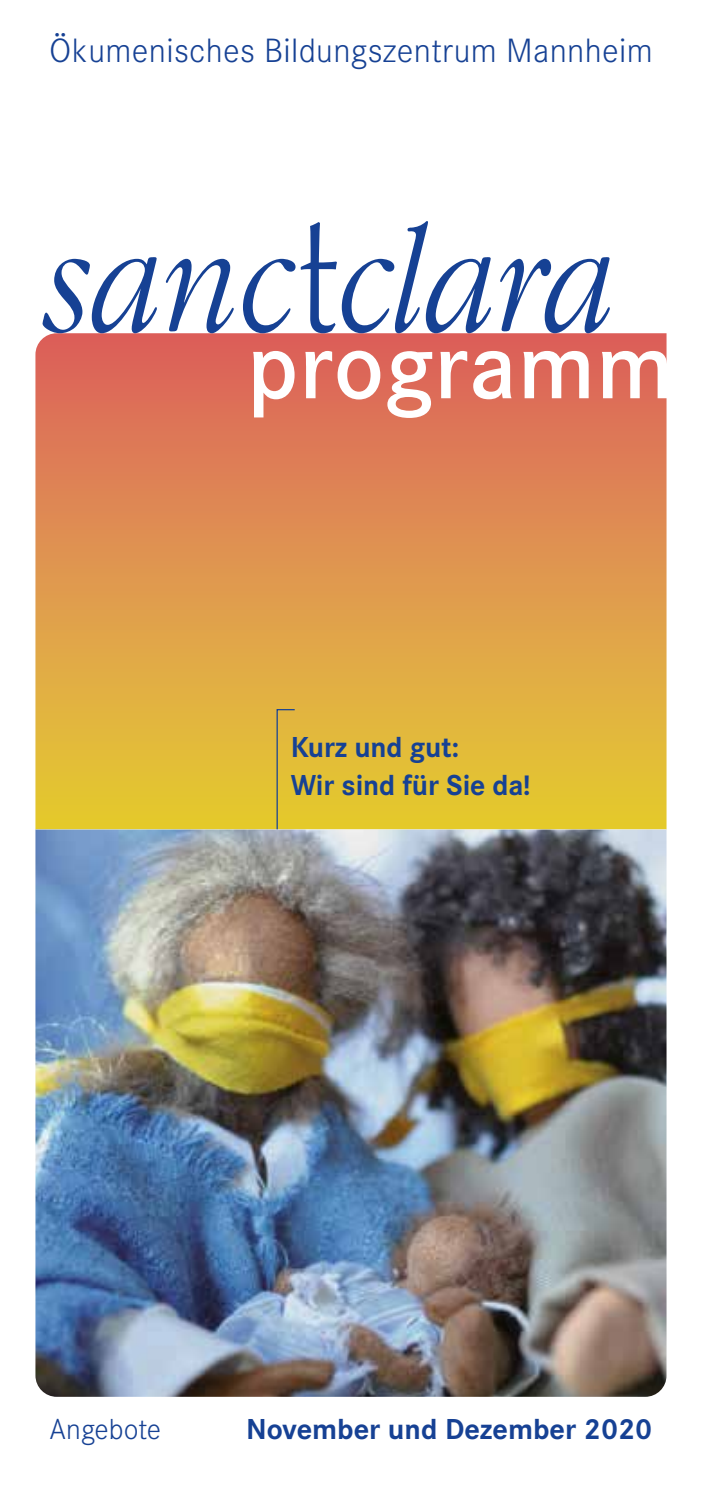
<style>
.page{position:relative;width:702px;height:1489px;background:#fff}
.page>*{position:absolute;margin:0;border:0;box-sizing:border-box;transform-origin:0 0}
.t1{font:300 35px "Corporate S";letter-spacing:.01em;color:#164194}
.t2{font:700 30px/37.5px "Corporate S";letter-spacing:-.005em;color:#164194}
.t3{font:300 30px "Corporate S";color:#164194}
</style>
<div class="page">
<svg style="left:35px;top:333px;width:631px;height:496px;background:#e09b49"></svg>
<svg style="left:253px;top:350px;width:414px;height:68px"></svg>
<svg style="left:43px;top:257px;width:114px;height:76px"></svg>
<svg style="left:166px;top:259px;width:68px;height:74px"></svg>
<svg style="left:243px;top:259px;width:52px;height:74px"></svg>
<svg style="left:301px;top:221px;width:190px;height:112px"></svg>
<svg style="left:500px;top:257px;width:109px;height:76px"></svg>
<svg style="left:276px;top:708px;width:20px;height:121px;background:#d4b53c"></svg>
<img style="left:35px;top:829px;width:631px;height:567px">
<p class="t1" style="left:49px;top:31px;width:605px">Ökumenisches Bildungszentrum Mannheim</p>
<p class="t2" style="left:291px;top:728px;width:241px">Kurz und gut:<br>Wir sind für Sie da!</p>
<p class="t3" style="left:50px;top:1412px;width:113px">Angebote</p>
<p class="t2" style="left:246px;top:1410px;width:407px">November und Dezember 2020</p>
</div>
